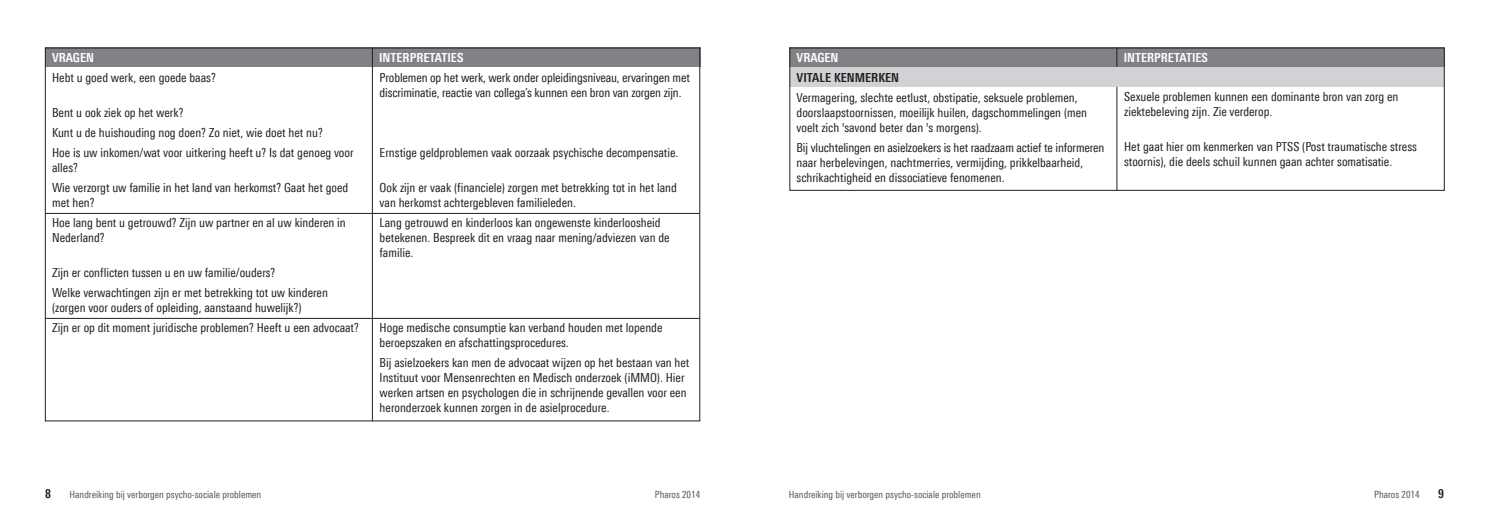
<style>
.page{position:relative;width:1489px;height:525px;background:#fff}
.page>*{position:absolute;margin:0;border:0;box-sizing:border-box;transform-origin:0 0}
.t1{font:condensed 12.5px/15px "LT Univers";color:#231f20}
.t2{font:700 condensed 12.5px "LT Univers";color:#fff}
.t3{font:700 condensed 12.5px "LT Univers";color:#231f20}
.t4{font:condensed 10px "LT Univers";color:#57585a}
</style>
<div class="page">
<div style="left:789px;top:48px;width:655px;height:19px;background:#808285"></div>
<hr style="left:1116px;top:48px;width:1px;height:142px;background:#231f20">
<div style="left:789px;top:67px;width:655px;height:20px;background:#d1d2d4"></div>
<div style="left:45px;top:48px;width:655px;height:19px;background:#808285"></div>
<hr style="left:372px;top:48px;width:1px;height:373px;background:#231f20">
<hr style="left:45px;top:318px;width:654px;height:1px;background:#231f20">
<hr style="left:45px;top:213px;width:654px;height:1px;background:#231f20">
<div style="left:789px;top:48px;width:655px;height:142px;border:1px solid #231f20"></div>
<p class="t2" style="left:52px;top:50px;width:43px">VRAGEN</p>
<p class="t2" style="left:379px;top:50px;width:86px">INTERPRETATIES</p>
<p class="t2" style="left:796px;top:50px;width:43px">VRAGEN</p>
<p class="t2" style="left:1123px;top:50px;width:86px">INTERPRETATIES</p>
<p class="t1" style="left:52px;top:70px;width:165px">Hebt u goed werk, een goede baas?</p>
<p class="t1" style="left:52px;top:102px;width:303px;line-height:20px">Bent u ook ziek op het werk?<br>Kunt u de huishouding nog doen? Zo niet, wie doet het nu?<br>Hoe is uw inkomen/wat voor uitkering heeft u? Is dat genoeg voor</p>
<p class="t1" style="left:52px;top:157px;width:298px;line-height:20px">alles?<br>Wie verzorgt uw familie in het land van herkomst? Gaat het goed</p>
<p class="t1" style="left:52px;top:192px;width:295px;line-height:20px">met hen?<br>Hoe lang bent u getrouwd? Zijn uw partner en al uw kinderen in</p>
<p class="t1" style="left:52px;top:230px;width:54px">Nederland?</p>
<p class="t1" style="left:52px;top:262px;width:277px;line-height:20px">Zijn er conflicten tussen u en uw familie/ouders?<br>Welke verwachtingen zijn er met betrekking tot uw kinderen</p>
<p class="t1" style="left:52px;top:297px;width:308px;line-height:20px">(zorgen voor ouders of opleiding, aanstaand huwelijk?)<br>Zijn er op dit moment juridische problemen? Heeft u een advocaat?</p>
<p class="t1" style="left:379px;top:70px;width:312px">Problemen op het werk, werk onder opleidingsniveau, ervaringen met discriminatie, reactie van collega’s kunnen een bron van zorgen zijn.</p>
<p class="t3" style="left:796px;top:70px;width:104px">VITALE KENMERKEN</p>
<p class="t1" style="left:796px;top:90px;width:292px">Vermagering, slechte eetlust, obstipatie, seksuele problemen, doorslaapstoornissen, moeilijk huilen, dagschommelingen (men voelt zich 'savond beter dan 's morgens).</p>
<p class="t1" style="left:796px;top:140px;width:309px">Bij vluchtelingen en asielzoekers is het raadzaam actief te informeren naar herbelevingen, nachtmerries, vermijding, prikkelbaarheid, schrikachtigheid en dissociatieve fenomenen.</p>
<p class="t1" style="left:1124px;top:89px;width:276px">Sexuele problemen kunnen een dominante bron van zorg en ziektebeleving zijn. Zie verderop.</p>
<p class="t1" style="left:1124px;top:139px;width:294px">Het gaat hier om kenmerken van PTSS (Post traumatische stress stoornis), die deels schuil kunnen gaan achter somatisatie.</p>
<p class="t1" style="left:379px;top:145px;width:300px">Ernstige geldproblemen vaak oorzaak psychische decompensatie.</p>
<p class="t1" style="left:379px;top:180px;width:299px">Ook zijn er vaak (financiele) zorgen met betrekking tot in het land van herkomst achtergebleven familieleden.</p>
<p class="t1" style="left:379px;top:215px;width:291px">Lang getrouwd en kinderloos kan ongewenste kinderloosheid betekenen. Bespreek dit en vraag naar mening/adviezen van de familie.</p>
<p class="t1" style="left:379px;top:320px;width:284px">Hoge medische consumptie kan verband houden met lopende beroepszaken en afschattingsprocedures.</p>
<p class="t1" style="left:379px;top:355px;width:311px">Bij asielzoekers kan men de advocaat wijzen op het bestaan van het Instituut voor Mensenrechten en Medisch onderzoek (iMMO). Hier werken artsen en psychologen die in schrijnende gevallen voor een heronderzoek kunnen zorgen in de asielprocedure.</p>
<p class="t3" style="left:45px;top:485px;width:7px">8</p>
<p class="t4" style="left:69px;top:488px;width:193px">Handreiking bij verborgen psycho-sociale problemen</p>
<p class="t4" style="left:654px;top:488px;width:47px">Pharos 2014</p>
<p class="t4" style="left:788px;top:488px;width:193px">Handreiking bij verborgen psycho-sociale problemen</p>
<p class="t4" style="left:1373px;top:488px;width:47px">Pharos 2014</p>
<p class="t3" style="left:1437px;top:485px;width:7px">9</p>
</div>
